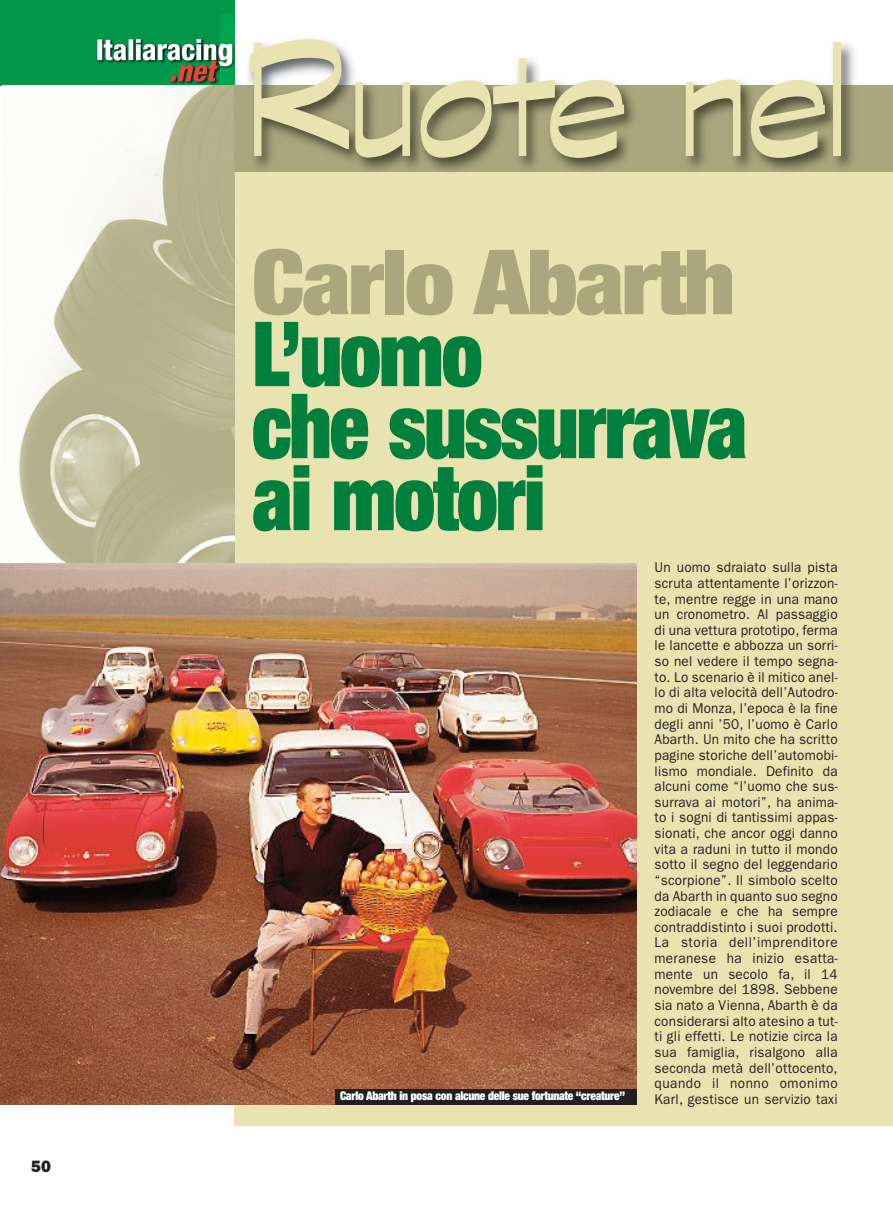
<style>
.page{position:relative;width:893px;height:1212px;background:#fff}
.page>*{position:absolute;margin:0;border:0;box-sizing:border-box;transform-origin:0 0}
.t1{font:180px "Graphite Std";letter-spacing:-.03em;color:#e9e3b1}
.t2{font:900 condensed 90px/72px "Helvetica Neue LT Std";letter-spacing:-.02em;color:#007f3d;scale:.9 1}
.t3{font:900 condensed 90px "Helvetica Neue LT Std";letter-spacing:-.02em;color:#aaa67d;scale:1.08 1}
.t4{font:16.5px "ITC Franklin Gothic Std Hvy";color:#231f20}
.t5{font:14.25px/15.6px "ITC Franklin Gothic Std";letter-spacing:.015em;color:#231f20;text-align:justify;scale:.95 1}
.t6{font:900 condensed 12px "Helvetica Neue LT Std";letter-spacing:-.02em;color:#fff;scale:.95 1}
</style>
<div class="page">
<div style="left:234px;top:156px;width:659px;height:969px;background:#e9e3b1"></div>
<div style="left:0;top:0;width:235px;height:85px;background:#00974a"></div>
<img style="left:97px;top:39px;width:124px;height:43px">
<img style="left:19px;top:85px;width:215px;height:478px">
<img style="left:221px;top:15px;width:633px;height:70px">
<img style="left:234px;top:85px;width:659px;height:189px">
<img style="left:0;top:563px;width:636px;height:542px">
<div style="left:335px;top:1089px;width:301px;height:16px;background:#231f20"></div>
<p class="t4" style="left:31px;top:1160px;width:21px">50</p>
<h1 class="t1" style="left:242px;top:-12px;width:611px">Ruote nel</h1>
<h2 class="t3" style="left:252px;top:250px;width:448px">Carlo Abarth</h2>
<h2 class="t2" style="left:252px;top:326px;width:552px">L’uomo<br>che sussurrava ai motori</h2>
<p class="t5" style="left:654px;top:561px;width:194px">Un uomo sdraiato sulla pista scruta attentamente l’orizzon&shy;te, mentre regge in una mano un cronometro. Al passaggio di una vettura prototipo, ferma le lancette e abbozza un sorri&shy;so nel vedere il tempo segna&shy;to. Lo scenario è il mitico anel&shy;lo di alta velocità dell’Autodro&shy;mo di Monza, l’epoca è la fine degli anni ’50, l’uomo è Carlo Abarth. Un mito che ha scritto pagine storiche dell’automobi&shy;lismo mondiale. Definito da alcuni come “l’uomo che sus&shy;surrava ai motori”, ha anima&shy;to i sogni di tantissimi appas&shy;sionati, che ancor oggi danno vita a raduni in tutto il mondo sotto il segno del leggendario “scorpione”. Il simbolo scelto da Abarth in quanto suo segno zodiacale e che ha sempre contraddistinto i suoi prodotti.<br>La storia dell’imprenditore meranese ha inizio esatta&shy;mente un secolo fa, il 14 novembre del 1898. Sebbene sia nato a Vienna, Abarth è da considerarsi alto atesino a tut&shy;ti gli effetti. Le notizie circa la sua famiglia, risalgono alla seconda metà dell’ottocento, quando il nonno omonimo Karl, gestisce un servizio taxi</p>
<p class="t6" style="left:340px;top:1091px;width:302px">Carlo Abarth in posa con alcune delle sue fortunate “creature”</p>
</div>
